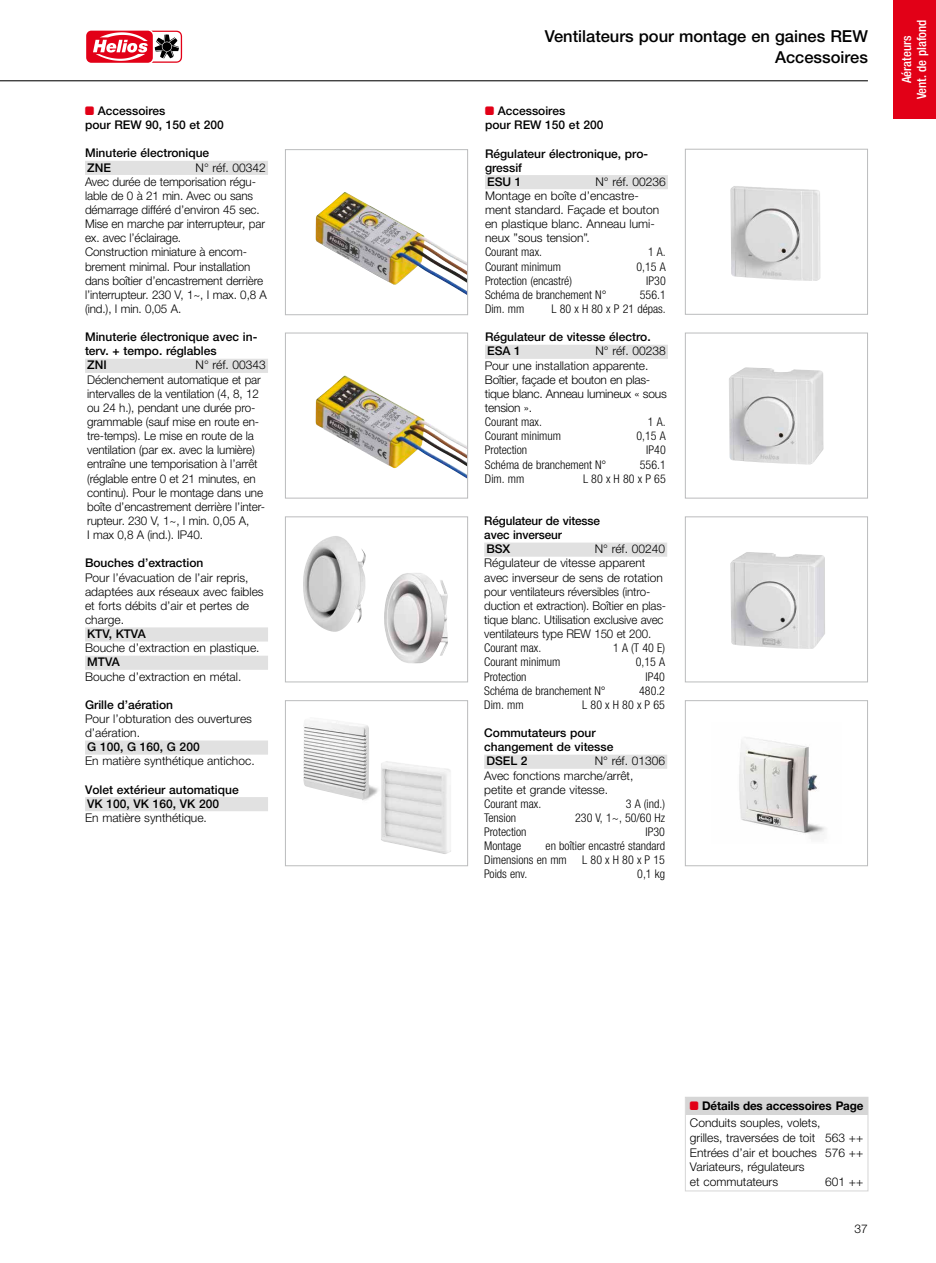
<style>
.page{position:relative;width:936px;height:1263px;background:#fff}
.page>*{position:absolute;margin:0;border:0;box-sizing:border-box;transform-origin:0 0}
.t1{font:500 16.5px/21px "Helvetica Neue LTW1 G";color:#000;text-align:right}
.t2{font:500 condensed 12.75px/15px "Helvetica Neue LTW1 G";color:#fff;text-align:center}
.t3{font:300 12px/14.1px "Helvetica Neue LTW1 G";letter-spacing:-.01em;color:#000}
.t4{font:300 condensed 12px/14.1px "Helvetica Neue LTW1 G";color:#000}
.t5{font:500 12px/14.1px "Helvetica Neue LTW1 G";color:#000}
.t6{font:700 12px/17.1px "Helvetica Neue LTW1 G";letter-spacing:-.01em;color:#000}
.s1{font-family:"Helios";font-weight:400;color:#e20017}
.s2{font-weight:300}
</style>
<div class="page">
<div style="left:685px;top:1098px;width:182px;height:17px;background:#d6d6d6"></div>
<div style="left:685px;top:1097px;width:183px;height:94px;border:1px solid #d6d6d6"></div>
<img style="left:730px;top:186px;width:90px;height:95px">
<div style="left:685px;top:149px;width:182px;height:166px;border:1px solid #bbbcbd"></div>
<div style="left:485px;top:175px;width:183px;height:14px;background:#e1e1e1"></div>
<div style="left:485px;top:345px;width:183px;height:14px;background:#e1e1e1"></div>
<img style="left:729px;top:367px;width:94px;height:97px">
<div style="left:685px;top:333px;width:182px;height:165px;border:1px solid #bbbcbd"></div>
<div style="left:484px;top:543px;width:183px;height:14px;background:#e1e1e1"></div>
<div style="left:484px;top:755px;width:183px;height:14px;background:#e1e1e1"></div>
<img style="left:739px;top:737px;width:87px;height:102px">
<div style="left:685px;top:700px;width:182px;height:166px;border:1px solid #bbbcbd"></div>
<img style="left:315px;top:192px;width:151px;height:103px">
<img style="left:315px;top:375px;width:151px;height:103px">
<div style="left:85px;top:161px;width:183px;height:14px;background:#e1e1e1"></div>
<div style="left:85px;top:359px;width:183px;height:14px;background:#e1e1e1"></div>
<div style="left:85px;top:627px;width:183px;height:14px;background:#e1e1e1"></div>
<div style="left:85px;top:656px;width:183px;height:14px;background:#e1e1e1"></div>
<div style="left:85px;top:740px;width:183px;height:15px;background:#e1e1e1"></div>
<div style="left:85px;top:797px;width:183px;height:14px;background:#e1e1e1"></div>
<div style="left:685px;top:516px;width:182px;height:166px;border:1px solid #bbbcbd"></div>
<img style="left:730px;top:552px;width:95px;height:97px">
<div style="left:285px;top:149px;width:183px;height:166px;border:1px solid #bbbcbd"></div>
<div style="left:285px;top:333px;width:183px;height:165px;border:1px solid #bbbcbd"></div>
<img style="left:384px;top:573px;width:64px;height:90px">
<div style="left:285px;top:516px;width:183px;height:166px;border:1px solid #bbbcbd"></div>
<img style="left:303px;top:536px;width:62px;height:96px">
<div style="left:285px;top:700px;width:183px;height:166px;border:1px solid #bbbcbd"></div>
<img style="left:303px;top:721px;width:75px;height:80px">
<img style="left:381px;top:761px;width:70px;height:93px">
<svg style="left:86px;top:30px;width:97px;height:33px"></svg>
<hr style="left:0;top:80px;width:867px;height:1px;background:#000">
<div style="left:893px;top:0;width:42px;height:119px;background:#e20017"></div>
<p class="t5" style="left:85px;top:104px;width:140px"><span class="s1">B</span> Accessoires<br>pour REW 90, 150 et 200</p>
<p class="t5" style="left:85px;top:146px;width:126px">Minuterie électronique<br>ZNE</p>
<p class="t3" style="left:85px;top:160px;width:183px;text-indent:110px">N° réf. 00342<br>Avec durée de temporisation régu&shy;lable de 0 à 21 min. Avec ou sans démarrage différé d’environ 45 sec.<br>Mise en marche par interrupteur, par ex. avec l’éclairage.<br>Construction miniature à encom&shy;brement minimal. Pour installation dans boîtier d’encastrement derrière l’interrupteur. 230 V, 1~, I max. 0,8 A (ind.), I min. 0,05 A.</p>
<p class="t5" style="left:85px;top:330px;width:174px">Minuterie électronique avec in&shy;terv. + tempo. réglables<br>ZNI</p>
<p class="t3" style="left:87px;top:358px;width:180px;text-indent:108px">N° réf. 00343<br>Déclenchement automatique et par intervalles de la ventilation (4, 8, 12 ou 24 h.), pendant une durée pro&shy;grammable (sauf mise en route en&shy;tre-temps). Le mise en route de la ventilation (par ex. avec la lumière) entraîne une temporisation à l’arrêt (réglable entre 0 et 21 minutes, en continu). Pour le montage dans une boîte d’encastrement derrière l’inter&shy;rupteur. 230 V, 1~, I min. 0,05 A,<br>I max 0,8 A (ind.). IP40.</p>
<p class="t5" style="left:85px;top:556px;width:120px">Bouches d’extraction</p>
<p class="t3" style="left:85px;top:570px;width:180px">Pour l’évacuation de l’air repris, adaptées aux réseaux avec faibles et forts débits d’air et pertes de charge.</p>
<p class="t5" style="left:87px;top:627px;width:60px">KTV, KTVA</p>
<p class="t3" style="left:85px;top:641px;width:176px">Bouche d’extraction en plastique.</p>
<p class="t5" style="left:87px;top:655px;width:34px">MTVA</p>
<p class="t3" style="left:85px;top:669px;width:158px">Bouche d’extraction en métal.</p>
<p class="t5" style="left:85px;top:697px;width:89px">Grille d’aération</p>
<p class="t3" style="left:85px;top:712px;width:168px">Pour l’obturation des ouvertures d’aération.</p>
<p class="t5" style="left:87px;top:740px;width:114px">G 100, G 160, G 200</p>
<p class="t3" style="left:85px;top:754px;width:171px">En matière synthétique antichoc.</p>
<p class="t5" style="left:85px;top:782px;width:155px">Volet extérieur automatique<br>VK 100, VK 160, VK 200</p>
<p class="t3" style="left:85px;top:810px;width:123px">En matière synthétique.</p>
<h1 class="t1" style="left:544px;top:25px;width:325px">Ventilateurs pour montage en gaines REW<br>Accessoires</h1>
<p class="t5" style="left:485px;top:104px;width:120px"><span class="s1">B</span> Accessoires<br>pour REW 150 et 200</p>
<p class="t5" style="left:485px;top:146px;width:165px">Régulateur électronique, pro&shy;gressif<br>ESU 1</p>
<p class="t3" style="left:485px;top:174px;width:182px;text-indent:110px">N° réf. 00236<br>Montage en boîte d’encastre&shy;ment standard. Façade et bouton en plastique blanc. Anneau lumi&shy;neux ”sous tension”.</p>
<p class="t4" style="left:485px;top:245px;width:58px">Courant max.</p>
<p class="t4" style="left:648px;top:245px;width:19px">1 A.</p>
<p class="t4" style="left:485px;top:259px;width:78px">Courant minimum</p>
<p class="t4" style="left:636px;top:259px;width:31px">0,15 A</p>
<p class="t4" style="left:485px;top:274px;width:89px">Protection (encastré)</p>
<p class="t4" style="left:646px;top:274px;width:21px">IP30</p>
<p class="t4" style="left:485px;top:288px;width:123px">Schéma de branchement N°</p>
<p class="t4" style="left:640px;top:288px;width:27px">556.1</p>
<p class="t4" style="left:485px;top:302px;width:41px">Dim. mm</p>
<p class="t4" style="left:551px;top:302px;width:116px">L 80 x H 80 x P 21 dépas.</p>
<p class="t5" style="left:485px;top:330px;width:167px">Régulateur de vitesse électro.<br>ESA 1</p>
<p class="t3" style="left:485px;top:344px;width:183px;text-indent:110px">N° réf. 00238<br>Pour une installation apparente.<br>Boîtier, façade et bouton en plas&shy;tique blanc. Anneau lumineux « sous tension ».</p>
<p class="t4" style="left:485px;top:415px;width:58px">Courant max.</p>
<p class="t4" style="left:648px;top:415px;width:19px">1 A.</p>
<p class="t4" style="left:485px;top:429px;width:78px">Courant minimum</p>
<p class="t4" style="left:636px;top:429px;width:31px">0,15 A</p>
<p class="t4" style="left:485px;top:443px;width:44px">Protection</p>
<p class="t4" style="left:646px;top:443px;width:21px">IP40</p>
<p class="t4" style="left:485px;top:457px;width:123px">Schéma de branchement N°</p>
<p class="t4" style="left:639px;top:457px;width:27px">556.1</p>
<p class="t4" style="left:485px;top:471px;width:41px">Dim. mm</p>
<p class="t4" style="left:583px;top:471px;width:84px">L 80 x H 80 x P 65</p>
<p class="t5" style="left:484px;top:514px;width:117px">Régulateur de vitesse avec inverseur<br>BSX</p>
<p class="t3" style="left:484px;top:542px;width:183px;text-indent:110px">N° réf. 00240<br>Régulateur de vitesse apparent avec inverseur de sens de rotation pour ventilateurs réversibles (intro&shy;duction et extraction). Boîtier en plas&shy;tique blanc. Utilisation exclusive avec ventilateurs type REW 150 et 200.</p>
<p class="t4" style="left:484px;top:641px;width:58px">Courant max.</p>
<p class="t4" style="left:613px;top:641px;width:53px">1 A (T 40 E)</p>
<p class="t4" style="left:484px;top:655px;width:78px">Courant minimum</p>
<p class="t4" style="left:635px;top:655px;width:31px">0,15 A</p>
<p class="t4" style="left:484px;top:669px;width:44px">Protection</p>
<p class="t4" style="left:645px;top:669px;width:21px">IP40</p>
<p class="t4" style="left:484px;top:683px;width:123px">Schéma de branchement N°</p>
<p class="t4" style="left:639px;top:683px;width:27px">480.2</p>
<p class="t4" style="left:484px;top:698px;width:41px">Dim. mm</p>
<p class="t4" style="left:582px;top:698px;width:84px">L 80 x H 80 x P 65</p>
<p class="t5" style="left:484px;top:726px;width:131px">Commutateurs pour changement de vitesse<br>DSEL 2</p>
<p class="t3" style="left:484px;top:754px;width:182px;text-indent:110px">N° réf. 01306<br>Avec fonctions marche/arrêt,<br>petite et grande vitesse.</p>
<p class="t4" style="left:484px;top:797px;width:58px">Courant max.</p>
<p class="t4" style="left:626px;top:797px;width:41px">3 A (ind.)</p>
<p class="t4" style="left:484px;top:811px;width:33px">Tension</p>
<p class="t4" style="left:575px;top:811px;width:91px">230 V, 1~, 50/60 Hz</p>
<p class="t4" style="left:484px;top:825px;width:44px">Protection</p>
<p class="t4" style="left:645px;top:825px;width:21px">IP30</p>
<p class="t4" style="left:484px;top:839px;width:39px">Montage</p>
<p class="t4" style="left:484px;top:839px;width:182px;text-indent:61px">en boîtier encastré standard<br>Dimensions en mm</p>
<p class="t4" style="left:582px;top:853px;width:84px">L 80 x H 80 x P 15</p>
<p class="t4" style="left:484px;top:867px;width:44px">Poids env.</p>
<p class="t4" style="left:637px;top:867px;width:29px">0,1 kg</p>
<p class="t2" style="left:898px;top:99px;width:81px;rotate:-90deg">Aérateurs<br>Vent. de plafond</p>
<p class="t6" style="left:690px;top:1097px;width:175px"><span class="s1">B</span> Détails des accessoires Page<br><span class="s2">Conduits souples, volets,</span></p>
<p class="t3" style="left:690px;top:1130px;width:175px;line-height:14.5px">grilles, traversées de toit 563 ++<br>Entrées d’air et bouches 576 ++<br>Variateurs, régulateurs<br>et commutateurs</p>
<p class="t3" style="left:825px;top:1174px;width:40px">601 ++</p>
<p class="t3" style="left:854px;top:1222px;width:15px">37</p>
</div>
